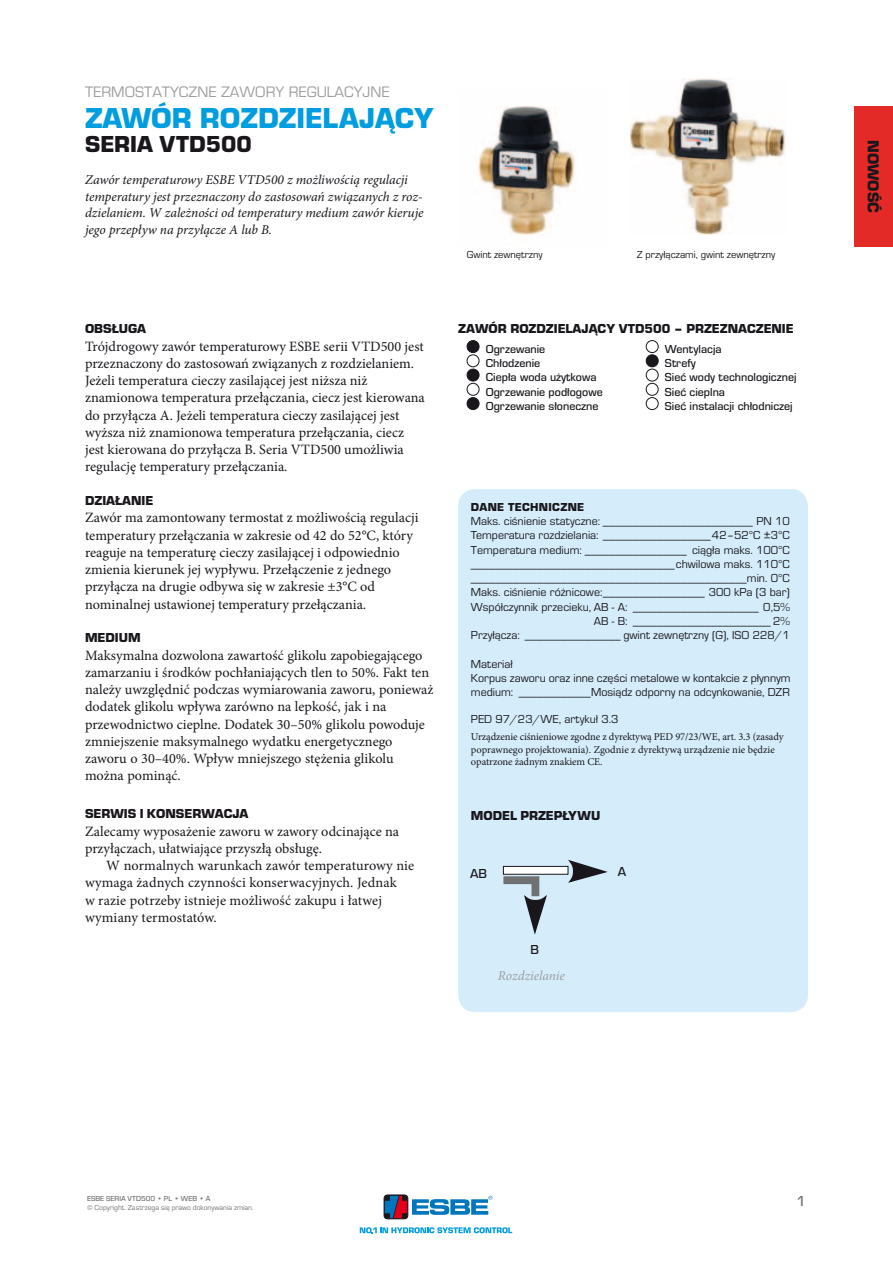
<style>
.page{position:relative;width:893px;height:1263px;background:#fff}
.page>*{position:absolute;margin:0;border:0;box-sizing:border-box;transform-origin:0 0}
.t1{font:700 30px "ESBE Eurostile";color:#009ee0}
.t2{font:700 24px "ESBE Eurostile";color:#1a171c}
.t3{font:700 16.5px "ESBE Eurostile";color:#1a171c}
.t4{font:15.75px "ESBE Eurostile";color:#9d9ea0}
.t5{font:500 15px "ESBE Eurostile";color:#707173}
.t6{font:14.25px/17.2px "Minion Pro";color:#1a171c}
.t7{font:italic 13.5px/16.5px "Minion Pro";letter-spacing:-.005em;color:#1a171c}
.t8{font:700 13.5px "ESBE Eurostile";color:#1a171c}
.t9{font:italic 13.5px "Minion Pro";letter-spacing:-.005em;color:#9d9ea0}
.t10{font:500 13.5px "ESBE Eurostile";color:#1a171c}
.t11{font:12px/14.2px "ESBE Eurostile";color:#1a171c;text-align:right}
.t12{font:500 12px/14.2px "ESBE Eurostile";color:#1a171c}
.t13{font:700 12px "ESBE Eurostile";letter-spacing:.025em;color:#1a171c}
.t14{font:10.5px/12.6px "Minion Pro";letter-spacing:-.01em;color:#1a171c}
.t15{font:10.5px "ESBE Eurostile";color:#1a171c}
.t16{font:7.5px "ESBE Eurostile";color:#707173}
.t17{font:500 7.5px "ESBE Eurostile";color:#707173}
</style>
<div class="page">
<div style="left:458px;top:489px;width:350px;height:523px;background:#d5edfa;border-radius:17px"></div>
<img style="left:476px;top:105px;width:99px;height:131px">
<div style="left:855px;top:106px;width:38px;height:141px;background:#e42a27"></div>
<div style="left:503px;top:866px;width:65px;height:8px;background:#fff;border:1px solid #1a171c"></div>
<svg style="left:565px;top:860px;width:43px;height:23px"></svg>
<svg style="left:502px;top:872px;width:46px;height:63px"></svg>
<img style="left:631px;top:78px;width:155px;height:156px">
<div style="left:467px;top:341px;width:12px;height:12px;background:#1a171c;border-radius:50%"></div>
<div style="left:467px;top:340px;width:12px;height:13px;border:1px solid #1a171c;border-radius:50%"></div>
<div style="left:467px;top:354px;width:12px;height:13px;border:1px solid #1a171c;border-radius:50%"></div>
<div style="left:467px;top:369px;width:12px;height:12px;background:#1a171c;border-radius:50%"></div>
<div style="left:467px;top:369px;width:12px;height:12px;border:1px solid #1a171c;border-radius:50%"></div>
<div style="left:467px;top:383px;width:12px;height:13px;border:1px solid #1a171c;border-radius:50%"></div>
<div style="left:467px;top:398px;width:12px;height:12px;background:#1a171c;border-radius:50%"></div>
<div style="left:467px;top:397px;width:12px;height:13px;border:1px solid #1a171c;border-radius:50%"></div>
<div style="left:646px;top:340px;width:13px;height:13px;border:1px solid #1a171c;border-radius:50%"></div>
<div style="left:646px;top:355px;width:12px;height:12px;background:#1a171c;border-radius:50%"></div>
<div style="left:646px;top:354px;width:13px;height:13px;border:1px solid #1a171c;border-radius:50%"></div>
<div style="left:646px;top:369px;width:13px;height:12px;border:1px solid #1a171c;border-radius:50%"></div>
<div style="left:646px;top:383px;width:13px;height:13px;border:1px solid #1a171c;border-radius:50%"></div>
<div style="left:646px;top:397px;width:13px;height:13px;border:1px solid #1a171c;border-radius:50%"></div>
<svg style="left:360px;top:1227px;width:152px;height:6px"></svg>
<div style="left:384px;top:1195px;width:24px;height:24px;border:1px solid #1a171c;border-radius:3px"></div>
<svg style="left:385px;top:1196px;width:107px;height:22px"></svg>
<p class="t4" style="left:85px;top:83px;width:306px">Termostatyczne zawory regulacyjne</p>
<h1 class="t1" style="left:85px;top:102px;width:350px">ZAWÓR ROZDZIELAJĄCY</h1>
<h2 class="t2" style="left:85px;top:131px;width:30px">SERIA</h2>
<h2 class="t2" style="left:160px;top:131px;width:94px">VTD500</h2>
<p class="t3" style="left:882px;top:140px;width:74px;rotate:90deg">NOWOŚĆ</p>
<p class="t7" style="left:85px;top:172px;width:340px">Zawór temperaturowy ESBE VTD500 z możliwością regulacji temperatury jest przeznaczony do zastosowań związanych z roz&shy;dzielaniem. W zależności od temperatury medium zawór kieruje jego przepływ na przyłącze A lub B.</p>
<p class="t8" style="left:85px;top:321px;width:63px">OBSŁUGA</p>
<p class="t6" style="left:85px;top:337px;width:341px">Trójdrogowy zawór temperaturowy ESBE serii VTD500 jest przeznaczony do zastosowań związanych z rozdzielaniem.<br>Jeżeli temperatura cieczy zasilającej jest niższa niż znamionowa temperatura przełączania, ciecz jest kierowana do przyłącza A. Jeżeli temperatura cieczy zasilającej jest wyższa niż znamionowa temperatura przełączania, ciecz jest kierowana do przyłącza B. Seria VTD500 umożliwia regulację temperatury przełączania.</p>
<p class="t8" style="left:85px;top:493px;width:70px">DZIAŁANIE</p>
<p class="t6" style="left:85px;top:509px;width:335px">Zawór ma zamontowany termostat z możliwością regulacji temperatury przełączania w zakresie od 42 do 52°C, który reaguje na temperaturę cieczy zasilającej i odpowiednio zmienia kierunek jej wypływu. Przełączenie z jednego przyłącza na drugie odbywa się w zakresie ±3°C od nominalnej ustawionej temperatury przełączania.</p>
<p class="t8" style="left:85px;top:630px;width:21px">MEDIU</p>
<p class="t8" style="left:128px;top:630px;width:14px">M</p>
<p class="t6" style="left:85px;top:646px;width:350px">Maksymalna dozwolona zawartość glikolu zapobiegającego zamarzaniu i środków pochłaniających tlen to 50%. Fakt ten należy uwzględnić podczas wymiarowania zaworu, ponieważ dodatek glikolu wpływa zarówno na lepkość, jak i na przewodnictwo cieplne. Dodatek 30–50% glikolu powoduje zmniejszenie maksymalnego wydatku energetycznego zaworu o 30–40%. Wpływ mniejszego stężenia glikolu można pominąć.</p>
<p class="t8" style="left:85px;top:806px;width:165px">SERWIS I KONS ERWACJA</p>
<p class="t6" style="left:85px;top:822px;width:316px">Zalecamy wyposażenie zaworu w zawory odcinające na przyłączach, ułatwiające przyszłą obsługę.</p>
<p class="t6" style="left:85px;top:857px;width:331px;text-indent:21px">W normalnych warunkach zawór temperaturowy nie wymaga żadnych czynności konserwacyjnych. Jednak<br>w razie potrzeby istnieje możliwość zakupu i łatwej wymiany termostatów.</p>
<p class="t15" style="left:467px;top:249px;width:77px">Gwint zewnętrzny</p>
<p class="t15" style="left:637px;top:249px;width:140px">Z przyłączami, gwint zewnętrzny</p>
<p class="t8" style="left:458px;top:321px;width:337px">ZAWÓR ROZDZIELAJĄCY VTD500 – PRZEZNACZENIE</p>
<p class="t12" style="left:486px;top:342px;width:118px">Ogrzewanie<br>Chłodzenie<br>Ciepła woda użytkowa<br>Ogrzewanie podłogowe<br>Ogrzewanie słoneczne</p>
<p class="t12" style="left:665px;top:342px;width:133px">Wentylacja<br>Strefy<br>Sieć wody technologicznej<br>Sieć cieplna<br>Sieć instalacji chłodniczej</p>
<p class="t13" style="left:471px;top:500px;width:115px">DANE TECHNICZN E</p>
<p class="t11" style="left:471px;top:514px;width:320px">Maks. ciśnienie statyczne: _________________________ PN 10<br>Temperatura rozdzielania: __________________42–52°C ±3°C Temperatura medium: _________________ ciągła maks. 100°C __________________________________chwilowa maks. 110°C ______________________________________________min. 0°C Maks. ciśnienie różnicowe:_________________ 300 kPa (3 bar)<br>Współczynnik przecieku, AB - A: _____________________ 0,5% A B - B: _______________________ 2%<br>Przyłącza: ________________ gwint zewnętrzny (G), ISO 228/1</p>
<p class="t11" style="left:471px;top:657px;width:321px;text-align:left">Materiał<br>Korpus zaworu oraz inne części metalowe w kontakcie z płynnym medium: ____________Mosiądz odporny na odcynkowanie, DZR</p>
<p class="t11" style="left:471px;top:712px;width:149px">PED 97/23/WE, artykuł 3.3</p>
<p class="t14" style="left:471px;top:730px;width:314px">Urządzenie ciśnieniowe zgodne z dyrektywą PED 97/23/WE, art. 3.3 (zasady poprawnego projektowania). Zgodnie z dyrektywą urządzenie nie będzie opatrzone żadnym znakiem CE.</p>
<p class="t8" style="left:471px;top:808px;width:131px">MODEL PRZEPŁYWU</p>
<p class="t10" style="left:470px;top:866px;width:18px">AB</p>
<p class="t10" style="left:618px;top:864px;width:10px">A</p>
<p class="t10" style="left:531px;top:942px;width:10px">B</p>
<p class="t9" style="left:498px;top:966px;width:68px">Rozdzielanie</p>
<p class="t17" style="left:87px;top:1194px;width:125px">Esbe Seria VTD500 • PL • WEB • A</p>
<p class="t16" style="left:87px;top:1203px;width:168px">© Copyright. Zastrzega się prawo dokonywania zmian.</p>
<p class="t5" style="left:796px;top:1193px;width:11px">1</p>
</div>
